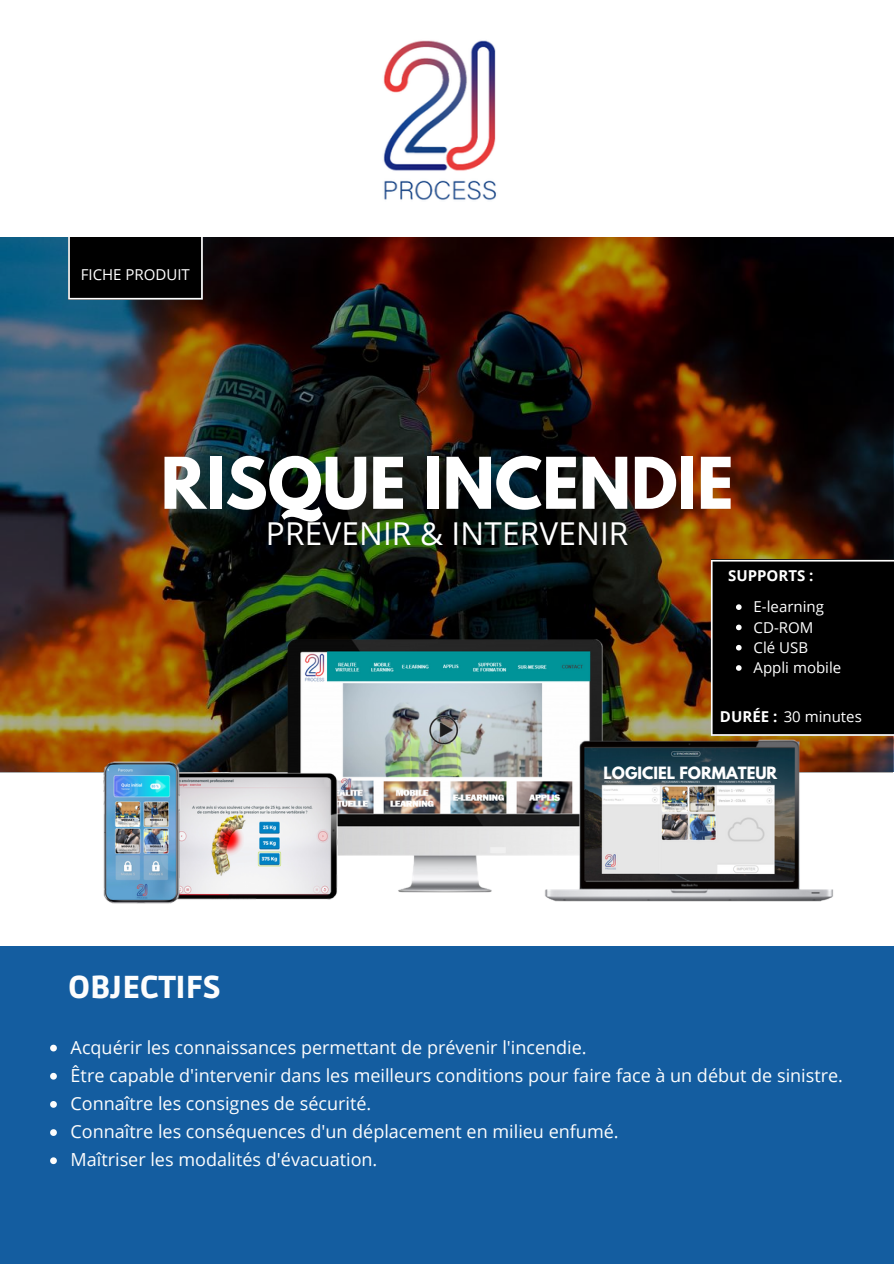
<style>
.page{position:relative;width:894px;height:1264px;background:#fff}
.page>*{position:absolute;margin:0;border:0;box-sizing:border-box;transform-origin:0 0}
.t1{font:700 63px "League Spartan";color:#fff}
.t2{font:31.5px "Open Sans";letter-spacing:.005em;color:#fff}
.t3{font:900 31.5px "Ruda";color:#fdfdfd}
.t4{font:18px/28.2px "Open Sans";color:#fdfdfd}
.t5{font:15px/20.2px "Open Sans";color:#fff}
.t6{font:700 15px "League Spartan";color:#fff}
.t7{font:700 15px "Open Sans";color:#fff}
.s1{font-weight:700}
</style>
<div class="page">
<img style="left:0;top:237px;width:892px;height:535px">
<img style="left:383px;top:40px;width:113px;height:160px">
<div style="left:68px;top:237px;width:135px;height:62px;background:#000"></div>
<div style="left:0;top:945px;width:893px;height:318px;background:#145da0"></div>
<img style="left:268px;top:621px;width:358px;height:272px">
<img style="left:541px;top:711px;width:301px;height:191px">
<img style="left:193px;top:767px;width:151px;height:133px">
<img style="left:89px;top:748px;width:104px;height:156px">
<svg style="left:50px;top:1044px;width:7px;height:7px"></svg>
<svg style="left:50px;top:1072px;width:7px;height:7px"></svg>
<svg style="left:50px;top:1101px;width:7px;height:6px"></svg>
<svg style="left:50px;top:1129px;width:7px;height:6px"></svg>
<svg style="left:50px;top:1157px;width:7px;height:7px"></svg>
<div style="left:710px;top:560px;width:183px;height:176px;background:#000"></div>
<p class="t5" style="left:81px;top:264px;width:111px">FICHE PRODUIT</p>
<h1 class="t1" style="left:161px;top:452px;width:574px">RISQUE INCENDIE</h1>
<h2 class="t2" style="left:266px;top:511px;width:364px">PRÉVENIR &amp; INTERVENIR</h2>
<p class="t7" style="left:727px;top:565px;width:87px">SUPPORTS :</p>
<p class="t5" style="left:753px;top:596px;width:89px">E-learning<br>CD-ROM<br>Clé USB<br>Appli mobile</p>
<p class="t5" style="left:719px;top:705px;width:143px"><span class="s1">DURÉE :</span> 30 minutes</p>
<h2 class="t3" style="left:68px;top:968px;width:154px">OBJECTIFS</h2>
<p class="t6" style="left:603px;top:765px;width:175px">LOGICIEL FORMATEUR</p>
<p class="t4" style="left:71px;top:1032px;width:773px">Acquérir les connaissances permettant de prévenir l'incendie.<br>Être capable d'intervenir dans les meilleurs conditions pour faire face à un début de sinistre.<br>Connaître les consignes de sécurité.<br>Connaître les conséquences d'un déplacement en milieu enfumé.<br>Maîtriser les modalités d'évacuation.</p>
</div>
